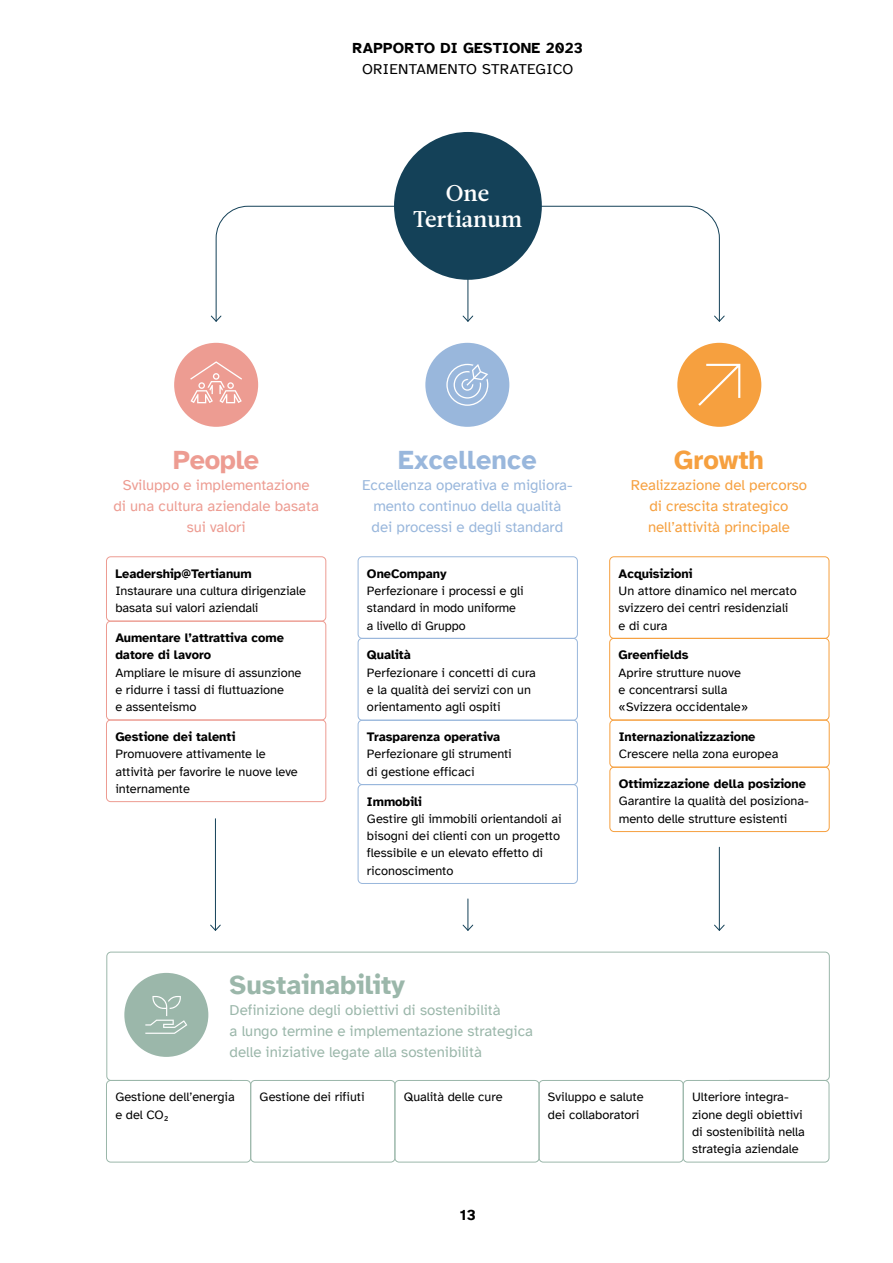
<style>
.page{position:relative;width:893px;height:1263px;background:#fff}
.page>*{position:absolute;margin:0;border:0;box-sizing:border-box;transform-origin:0 0}
.H2_Titel_Links{font:700 27px "Atkinson Hyperlegible";color:#9bb7aa}
.H2_Titel_Mitte{font:700 27px "Atkinson Hyperlegible";letter-spacing:.01em;color:#99b7dc}
.H2_Titel_Mitte-2{font:700 27px "Atkinson Hyperlegible";letter-spacing:-.01em;color:#ed9c92}
.H2_Titel_Mitte-3{font:700 27px "Atkinson Hyperlegible";color:#f6a03f}
.H1_Titel{font:22.8px/26px "Leitura News Roman 3";color:#fff;text-align:center}
.Lead_Links{font:15px/21px "Atkinson Hyperlegible";color:#9bb7aa}
.Lead_Mitte{font:15px/21px "Atkinson Hyperlegible";color:#99b7dc;text-align:center}
.Lead_Mitte-2{font:15px/21px "Atkinson Hyperlegible";color:#f6a03f;text-align:center}
.Lead_Mitte-3{font:15px/21px "Atkinson Hyperlegible";color:#ed9c92;text-align:center}
.t1{font:700 15px "Atkinson Hyperlegible";letter-spacing:.02em;color:#000}
.t2{font:15px "Atkinson Hyperlegible";letter-spacing:.02em;color:#000}
.Paragraph{font:12.75px/17.2px "Atkinson Hyperlegible";color:#000}
.H3_Titel{font:700 12.75px/17.2px "Atkinson Hyperlegible";color:#000}
</style>
<div class="page">
<div style="left:394px;top:132px;width:148px;height:148px;background:#144158;border-radius:50%"></div>
<div style="left:174px;top:343px;width:84px;height:84px;background:#ed9c92;border-radius:50%"></div>
<svg style="left:190px;top:361px;width:52px;height:42px"></svg>
<div style="left:124px;top:973px;width:84px;height:84px;background:#9bb7aa;border-radius:50%"></div>
<svg style="left:145px;top:996px;width:42px;height:38px"></svg>
<div style="left:677px;top:343px;width:84px;height:84px;background:#f6a03f;border-radius:50%"></div>
<svg style="left:698px;top:364px;width:42px;height:42px"></svg>
<div style="left:425px;top:343px;width:84px;height:84px;background:#99b7dc;border-radius:50%"></div>
<svg style="left:446px;top:364px;width:42px;height:42px"></svg>
<div style="left:106px;top:952px;width:724px;height:129px;border:1px solid #9bb7aa;border-radius:4px"></div>
<svg style="left:210px;top:205px;width:188px;height:117px"></svg>
<svg style="left:527px;top:205px;width:198px;height:117px"></svg>
<hr style="left:468px;top:271px;width:1px;height:50px;background:#144158">
<svg style="left:462px;top:315px;width:12px;height:7px"></svg>
<hr style="left:468px;top:899px;width:1px;height:31px;background:#144158">
<svg style="left:462px;top:924px;width:12px;height:7px"></svg>
<hr style="left:215px;top:819px;width:1px;height:111px;background:#144158">
<svg style="left:210px;top:924px;width:11px;height:7px"></svg>
<hr style="left:719px;top:847px;width:1px;height:83px;background:#144158">
<svg style="left:714px;top:924px;width:11px;height:7px"></svg>
<div style="left:106px;top:556px;width:220px;height:65px;border:1px solid #ed9c92;border-radius:4px"></div>
<div style="left:609px;top:556px;width:220px;height:83px;border:1px solid #f6a03f;border-radius:4px"></div>
<div style="left:358px;top:556px;width:220px;height:83px;border:1px solid #99b7dc;border-radius:4px"></div>
<div style="left:106px;top:1080px;width:145px;height:82px;border:1px solid #9bb7aa;border-radius:4px"></div>
<div style="left:250px;top:1080px;width:145px;height:82px;border:1px solid #9bb7aa;border-radius:4px"></div>
<div style="left:394px;top:1080px;width:145px;height:82px;border:1px solid #9bb7aa;border-radius:4px"></div>
<div style="left:539px;top:1080px;width:145px;height:82px;border:1px solid #9bb7aa;border-radius:4px"></div>
<div style="left:683px;top:1080px;width:146px;height:82px;border:1px solid #9bb7aa;border-radius:4px"></div>
<div style="left:106px;top:621px;width:220px;height:99px;border:1px solid #ed9c92;border-radius:4px"></div>
<div style="left:609px;top:638px;width:220px;height:82px;border:1px solid #f6a03f;border-radius:4px"></div>
<div style="left:609px;top:720px;width:221px;height:47px;border:1px solid #f6a03f;border-radius:4px"></div>
<div style="left:609px;top:767px;width:221px;height:65px;border:1px solid #f6a03f;border-radius:4px"></div>
<div style="left:358px;top:638px;width:220px;height:83px;border:1px solid #99b7dc;border-radius:4px"></div>
<div style="left:106px;top:720px;width:220px;height:82px;border:1px solid #ed9c92;border-radius:4px"></div>
<div style="left:358px;top:720px;width:220px;height:65px;border:1px solid #99b7dc;border-radius:4px"></div>
<div style="left:358px;top:784px;width:220px;height:100px;border:1px solid #99b7dc;border-radius:4px"></div>
<p class="t1" style="left:352px;top:39px;width:232px">RAPPORTO DI GESTIONE 2023</p>
<p class="t2" style="left:362px;top:60px;width:213px">ORIENTAMENTO STRATEGICO</p>
<p class="H1_Titel" style="left:413px;top:180px;width:110px">One<br>Tertianum</p>
<p class="H2_Titel_Mitte-2" style="left:173px;top:444px;width:88px">People</p>
<p class="Lead_Mitte-3" style="left:113px;top:474px;width:207px">Sviluppo e implementazione<br>di una cultura aziendale basata sui valori</p>
<p class="H3_Titel" style="left:115px;top:565px;width:138px">Leadership@Tertianum</p>
<p class="Paragraph" style="left:115px;top:582px;width:192px">Instaurare una cultura dirigenziale basata sui valori aziendali</p>
<p class="H3_Titel" style="left:115px;top:629px;width:170px">Aumentare l’attrattiva come datore di lavoro</p>
<p class="Paragraph" style="left:115px;top:664px;width:188px">Ampliare le misure di assunzione e ridurre i tassi di fluttuazione<br>e assenteismo</p>
<p class="H3_Titel" style="left:115px;top:728px;width:121px">Gestione dei talenti</p>
<p class="Paragraph" style="left:115px;top:745px;width:184px">Promuovere attivamente le attività per favorire le nuove leve internamente</p>
<p class="H2_Titel_Mitte" style="left:398px;top:444px;width:140px">Excellence</p>
<p class="Lead_Mitte" style="left:362px;top:474px;width:212px">Eccellenza operativa e migliora&shy;mento continuo della qualità dei processi e degli standard</p>
<p class="H3_Titel" style="left:367px;top:565px;width:81px">OneCompany</p>
<p class="Paragraph" style="left:367px;top:582px;width:158px">Perfezionare i processi e gli standard in modo uniforme a livello di Gruppo</p>
<p class="H3_Titel" style="left:367px;top:646px;width:45px">Qualità</p>
<p class="Paragraph" style="left:367px;top:664px;width:170px">Perfezionare i concetti di cura e la qualità dei servizi con un orientamento agli ospiti</p>
<p class="H3_Titel" style="left:367px;top:728px;width:135px">Trasparenza operativa</p>
<p class="Paragraph" style="left:367px;top:746px;width:146px">Perfezionare gli strumenti di gestione efficaci</p>
<p class="H3_Titel" style="left:367px;top:793px;width:56px">Immobili</p>
<p class="Paragraph" style="left:367px;top:810px;width:196px">Gestire gli immobili orientandoli ai bisogni dei clienti con un progetto flessibile e un elevato effetto di riconoscimento</p>
<p class="H2_Titel_Links" style="left:230px;top:969px;width:177px">Sustainability</p>
<p class="Lead_Links" style="left:230px;top:999px;width:305px">Definizione degli obiettivi di sostenibilità<br>a lungo termine e implementazione strategica delle iniziative legate alla sostenibilità</p>
<p class="H2_Titel_Mitte-3" style="left:674px;top:444px;width:92px">Growth</p>
<p class="Lead_Mitte-2" style="left:631px;top:474px;width:178px">Realizzazione del percorso di crescita strategico nell’attività principale</p>
<p class="H3_Titel" style="left:619px;top:565px;width:76px">Acquisizioni</p>
<p class="Paragraph" style="left:619px;top:582px;width:180px">Un attore dinamico nel mercato svizzero dei centri residenziali e di cura</p>
<p class="H3_Titel" style="left:619px;top:646px;width:71px">Greenfields</p>
<p class="Paragraph" style="left:619px;top:664px;width:131px">Aprire strutture nuove e concentrarsi sulla «Svizzera occidentale»</p>
<p class="H3_Titel" style="left:619px;top:728px;width:138px">Internazionalizzazione</p>
<p class="Paragraph" style="left:619px;top:746px;width:161px">Crescere nella zona europea</p>
<p class="H3_Titel" style="left:619px;top:775px;width:189px">Ottimizzazione della posizione</p>
<p class="Paragraph" style="left:619px;top:793px;width:192px">Garantire la qualità del posiziona&shy;mento delle strutture esistenti</p>
<p class="Paragraph" style="left:115px;top:1089px;width:121px">Gestione dell’energia e del CO</p>
<p class="Paragraph" style="left:164px;top:1113px;width:6px">²</p>
<p class="Paragraph" style="left:260px;top:1089px;width:106px">Gestione dei rifiuti</p>
<p class="Paragraph" style="left:404px;top:1089px;width:100px">Qualità delle cure</p>
<p class="Paragraph" style="left:548px;top:1089px;width:97px">Sviluppo e salute dei collaboratori</p>
<p class="Paragraph" style="left:692px;top:1089px;width:114px">Ulteriore integra&shy;zione degli obiettivi di sostenibilità nella strategia aziendale</p>
<p class="t1" style="left:460px;top:1206px;width:18px">13</p>
</div>
